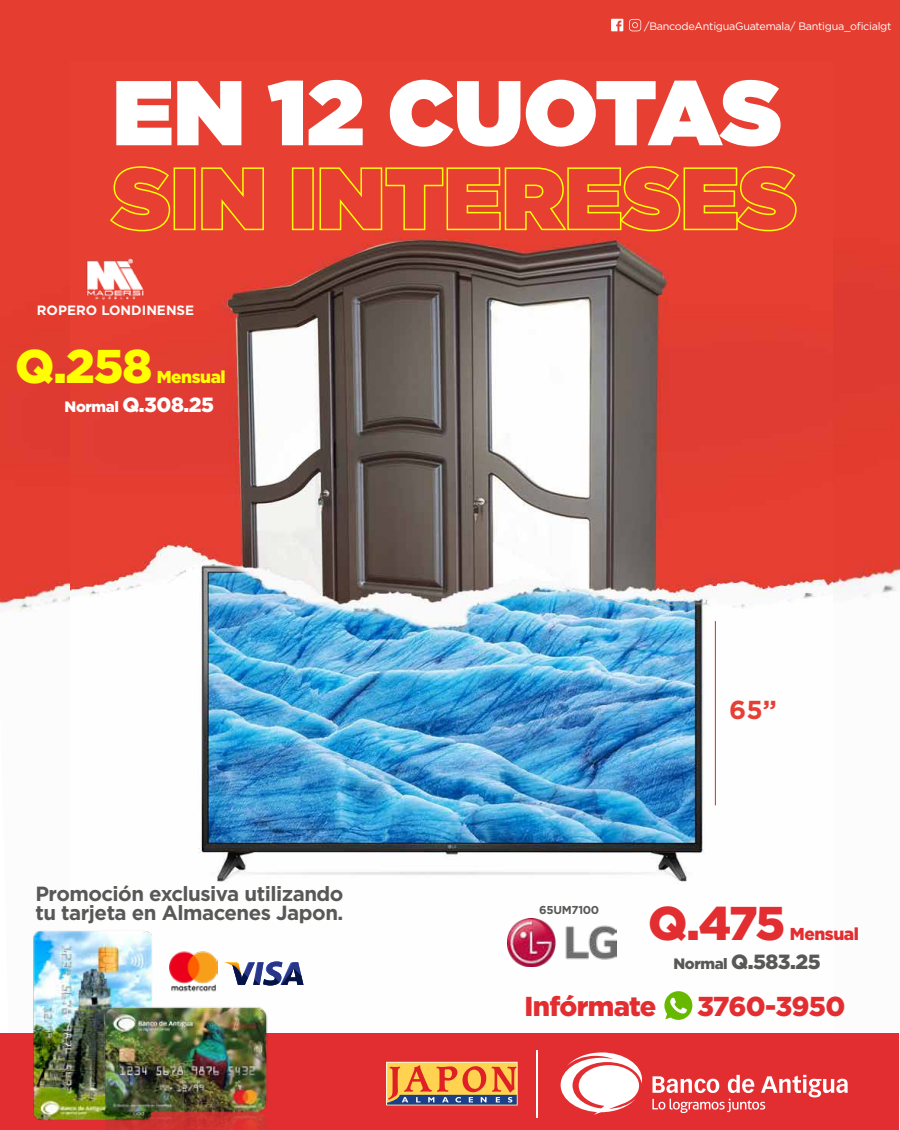
<style>
.page{position:relative;width:900px;height:1130px;background:#fff}
.page>*{position:absolute;margin:0;border:0;box-sizing:border-box;transform-origin:0 0}
.t1{font:900 91.65px "Gotham";color:#fff}
.t2{font:900 47.25px "Gotham";color:#e32e31}
.t3{font:900 47.25px "Gotham";color:#ff0}
.t4{font:900 27.3px "Gotham";letter-spacing:-.025em;color:#e32e31}
.t5{font:700 25.95px "Gotham";color:#e63f33}
.t6{font:700 20.55px/19.4px "Gotham";letter-spacing:-.025em;color:#585856}
.t7{font:900 20.55px "Gotham";color:#585856}
.t8{font:900 20.55px "Gotham";color:#fff}
.t9{font:900 17.25px "Gotham";letter-spacing:-.025em;color:#e32e31}
.t10{font:900 17.25px "Gotham";letter-spacing:-.025em;color:#ff0}
.t11{font:700 13.5px "Gotham";color:#fcfcfb}
.t12{font:700 11.4px "Gotham";letter-spacing:-.025em;color:#585856}
.t13{font:10.8px "Gotham";letter-spacing:-.025em;color:#fff}
.s1{font-size:15px}
</style>
<div class="page">
<div style="left:0;top:0;width:900px;height:612px;background:#e53d30"></div>
<img style="left:71px;top:61px;width:761px;height:959px">
<svg style="left:664px;top:991px;width:28px;height:28px"></svg>
<img style="left:507px;top:918px;width:109px;height:48px">
<img style="left:77px;top:242px;width:75px;height:75px">
<hr style="left:715px;top:621px;width:1px;height:184px;background:#e63f33">
<svg style="left:611px;top:19px;width:12px;height:12px"></svg>
<svg style="left:629px;top:19px;width:12px;height:12px"></svg>
<div style="left:0;top:1033px;width:899px;height:97px;background:#e32e31"></div>
<svg style="left:561px;top:1052px;width:81px;height:62px"></svg>
<svg style="left:652px;top:1074px;width:196px;height:39px"></svg>
<svg style="left:386px;top:1061px;width:132px;height:44px"></svg>
<hr style="left:536px;top:1049px;width:2px;height:68px;background:#fff">
<img style="left:169px;top:946px;width:49px;height:49px">
<img style="left:33px;top:927px;width:123px;height:194px">
<img style="left:92px;top:997px;width:186px;height:133px">
<svg style="left:224px;top:961px;width:79px;height:24px"></svg>
<svg style="left:109px;top:165px;width:62px;height:67px"></svg>
<div style="left:174px;top:167px;width:22px;height:63px;border:2px solid #ff0"></div>
<svg style="left:200px;top:167px;width:65px;height:64px"></svg>
<div style="left:292px;top:167px;width:22px;height:63px;border:2px solid #ff0"></div>
<svg style="left:319px;top:165px;width:478px;height:67px"></svg>
<p class="t13" style="left:644px;top:19px;width:249px">/BancodeAntiguaGuatemala/ Bantigua_oficialgt</p>
<h1 class="t1" style="left:113px;top:47px;width:671px">EN 12 CUOTAS</h1>
<p class="t11" style="left:37px;top:302px;width:159px">ROPERO LONDINENSE</p>
<h2 class="t3" style="left:15px;top:333px;width:139px">Q.258</h2>
<p class="t10" style="left:157px;top:365px;width:71px">Mensual</p>
<p class="t8" style="left:65px;top:390px;width:151px"><span class="s1">Normal</span> Q.308.25</p>
<p class="t6" style="left:35px;top:883px;width:310px">Promoción exclusiva utilizando tu tarjeta en Almacenes Japon.</p>
<p class="t5" style="left:729px;top:693px;width:49px">65”</p>
<p class="t12" style="left:539px;top:902px;width:62px">65UM7100</p>
<h2 class="t2" style="left:648px;top:890px;width:138px">Q.475</h2>
<p class="t9" style="left:790px;top:921px;width:71px">Mensual</p>
<p class="t7" style="left:673px;top:947px;width:149px"><span class="s1">Normal</span> Q.583.25</p>
<h3 class="t4" style="left:525px;top:987px;width:133px">Infórmate</h3>
<h3 class="t4" style="left:697px;top:987px;width:150px">3760-3950</h3>
</div>
